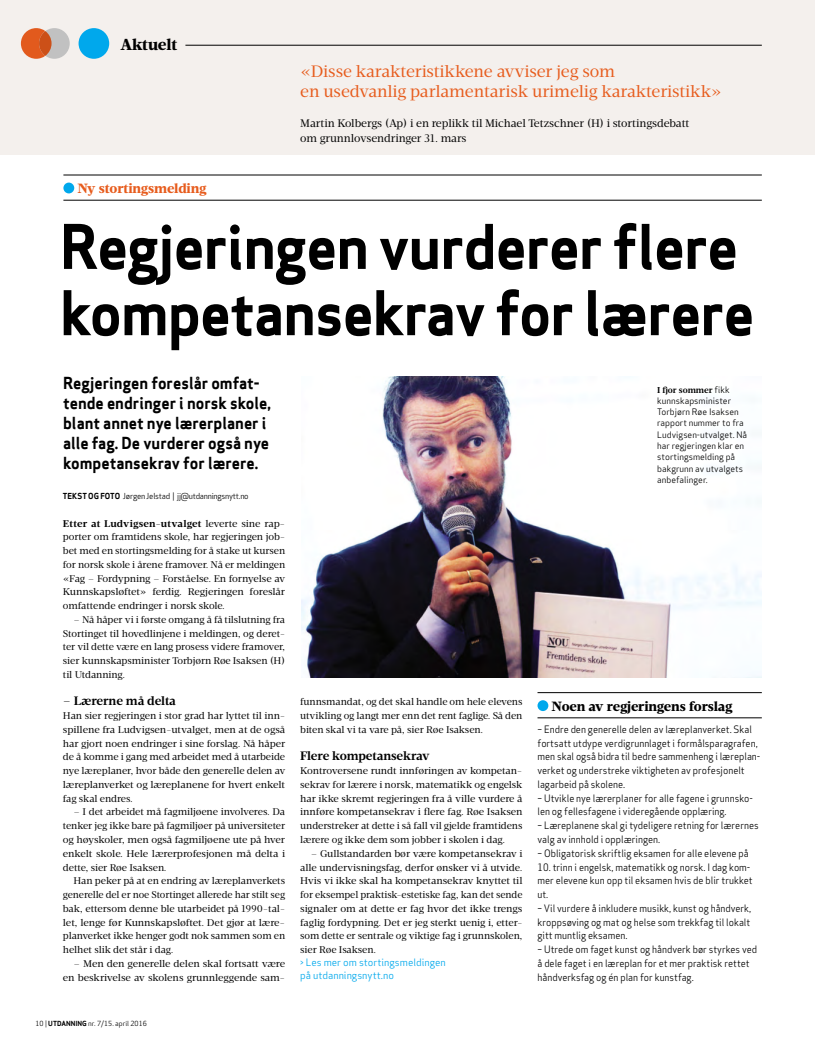
<style>
.page{position:relative;width:815px;height:1053px;background:#fff}
.page>*{position:absolute;margin:0;border:0;box-sizing:border-box;transform-origin:0 0}
.t1{font:700 60px/66.2px "Apex Sans";letter-spacing:-.02em;color:#000}
.t2{font:16.88px/20px "Velino Text";letter-spacing:-.01em;color:#e75c1d}
.t3{font:700 16.25px/20px "Apex Sans";color:#000;scale:.96 1}
.t4{font:900 16.25px "Velino Text";letter-spacing:-.01em;color:#000}
.t5{font:900 13.75px "Velino Text";letter-spacing:-.01em;color:#000}
.t6{font:900 13.75px "Velino Text";letter-spacing:-.01em;color:#e75c1d}
.t7{font:700 12.5px "Velino Text";letter-spacing:-.01em;color:#000}
.t8{font:11.25px/15px "Velino Text";letter-spacing:-.005em;color:#000}
.t9{font:10px/13.8px "Velino Text";letter-spacing:-.01em;color:#000;text-align:justify}
.t10{font:10px/13.8px "Apex Sans";color:#000;scale:.94 1}
.t11{font:10px/13.1px "Apex Sans";color:#00a8ec}
.t12{font:8.75px/11.2px "Apex Sans";color:#000}
.t13{font:700 8.75px "Velino Text";letter-spacing:-.01em;color:#000}
.t14{font:8.12px "Apex Sans";letter-spacing:-.03em;color:#000}
.t15{font:6.88px "Apex Sans";color:#000}
.s1{font-weight:700}
.s2{font-family:"Apex Sans";font-weight:400}
</style>
<div class="page">
<div style="left:0;top:0;width:815px;height:154px;background:#f4f0ed"></div>
<hr style="left:185px;top:45px;width:577px;height:1px;background:#000">
<hr style="left:63px;top:175px;width:699px;height:1px;background:#000">
<hr style="left:63px;top:200px;width:699px;height:1px;background:#000">
<div style="left:63px;top:182px;width:11px;height:11px;background:#00a8ec;border-radius:50%"></div>
<div style="left:39px;top:28px;width:31px;height:31px;background:#c1c1c1;border-radius:50%"></div>
<div style="left:79px;top:28px;width:30px;height:31px;background:#00a8ec;border-radius:50%"></div>
<svg style="left:21px;top:28px;width:24px;height:31px"></svg>
<svg style="left:39px;top:31px;width:13px;height:25px"></svg>
<hr style="left:537px;top:692px;width:225px;height:1px;background:#000">
<hr style="left:537px;top:717px;width:225px;height:1px;background:#000">
<div style="left:537px;top:700px;width:11px;height:11px;background:#00a8ec;border-radius:50%"></div>
<img style="left:301px;top:376px;width:461px;height:301px">
<h3 class="t4" style="left:120px;top:38px;width:58px">Aktuelt</h3>
<h2 class="t2" style="left:300px;top:63px;width:423px">«Disse karakteristikkene avviser jeg som<br>en usedvanlig parlamentarisk urimelig karakteristikk»</h2>
<p class="t8" style="left:300px;top:117px;width:391px">Martin Kolbergs (Ap) i en replikk til Michael Tetzschner (H) i stortingsdebatt om grunnlovsendringer 31. mars</p>
<h3 class="t6" style="left:77px;top:183px;width:131px">Ny stortingsmelding</h3>
<h1 class="t1" style="left:60px;top:218px;width:696px">Regjeringen vurderer flere kompetansekrav for lærere</h1>
<h3 class="t3" style="left:63px;top:374px;width:218px">Regjeringen foreslår omfat&shy;tende endringer i norsk skole, blant annet nye lærerplaner i alle fag. De vurderer også nye kompetansekrav for lærere.</h3>
<p class="t14" style="left:63px;top:492px;width:187px"><span class="s1">TEKST OG FOTO</span> Jørgen Jelstad | jj@utdanningsnytt.no</p>
<p class="t9" style="left:63px;top:517px;width:224px"><span class="s1">Etter at Ludvigsen-utvalget</span> leverte sine rap&shy;porter om framtidens skole, har regjeringen job&shy;bet med en stortingsmelding for å stake ut kursen for norsk skole i årene framover. Nå er meldingen «Fag – Fordypning – Forståelse. En fornyelse av Kunnskapsløftet» ferdig. Regjeringen foreslår omfattende endringer i norsk skole.</p>
<p class="t9" style="left:63px;top:613px;width:224px;text-indent:11px">– Nå håper vi i første omgang å få tilslutning fra Stortinget til hovedlinjene i meldingen, og deret&shy;ter vil dette være en lang prosess videre framover, sier kunnskapsminister Torbjørn Røe Isaksen (H) til Utdanning.</p>
<p class="t7" style="left:63px;top:696px;width:115px">– Lærerne må delta</p>
<p class="t9" style="left:63px;top:710px;width:224px">Han sier regjeringen i stor grad har lyttet til inn&shy;spillene fra Ludvigsen-utvalget, men at de også har gjort noen endringer i sine forslag. Nå håper de å komme i gang med arbeidet med å utarbeide nye læreplaner, hvor både den generelle delen av læreplanverket og læreplanene for hvert enkelt fag skal endres.</p>
<p class="t9" style="left:63px;top:806px;width:224px;text-indent:11px">– I det arbeidet må fagmiljøene involveres. Da tenker jeg ikke bare på fagmiljøer på universiteter og høyskoler, men også fagmiljøene ute på hver enkelt skole. Hele lærerprofesjonen må delta i dette, sier Røe Isaksen.</p>
<p class="t9" style="left:63px;top:875px;width:224px;text-indent:11px">Han peker på at en endring av læreplanverkets generelle del er noe Stortinget allerede har stilt seg bak, ettersom denne ble utarbeidet på 1990-tal&shy;let, lenge før Kunnskapsløftet. Det gjør at lære&shy;planverket ikke henger godt nok sammen som en helhet slik det står i dag.</p>
<p class="t9" style="left:63px;top:957px;width:224px;text-align:right">– Men den generelle delen skal fortsatt være en beskrivelse av skolens grunnleggende sam-</p>
<p class="t9" style="left:300px;top:696px;width:224px">funnsmandat, og det skal handle om hele elevens utvikling og langt mer enn det rent faglige. Så den biten skal vi ta vare på, sier Røe Isaksen.</p>
<p class="t7" style="left:300px;top:751px;width:131px">Flere kompetansekrav</p>
<p class="t9" style="left:300px;top:765px;width:224px">Kontroversene rundt innføringen av kompetan&shy;sekrav for lærere i norsk, matematikk og engelsk har ikke skremt regjeringen fra å ville vurdere å innføre kompetansekrav i flere fag. Røe Isaksen understreker at dette i så fall vil gjelde framtidens lærere og ikke dem som jobber i skolen i dag.</p>
<p class="t9" style="left:300px;top:847px;width:224px;text-indent:11px">– Gullstandarden bør være kompetansekrav i alle undervisningsfag, derfor ønsker vi å utvide.<br>Hvis vi ikke skal ha kompetansekrav knyttet til for eksempel praktisk-estetiske fag, kan det sende signaler om at dette er fag hvor det ikke trengs faglig fordypning. Det er jeg sterkt uenig i, etter&shy;som dette er sentrale og viktige fag i grunnskolen, sier Røe Isaksen.</p>
<p class="t11" style="left:300px;top:956px;width:147px">&gt; Les mer om stortingsmeldingen på utdanningsnytt.no</p>
<p class="t15" style="left:35px;top:1020px;width:113px">10 | <span class="s1">UTDANNING</span> nr. 7/15. april 2016</p>
<p class="t13" style="left:657px;top:386px;width:74px">I fjor sommer <span class="s2">fikk</span></p>
<p class="t12" style="left:657px;top:396px;width:91px">kunnskapsminister<br>Torbjørn Røe Isaksen rapport nummer to fra<br>Ludvigsen-utvalget. Nå har regjeringen klar en stortingsmelding på bakgrunn av utvalgets anbefalinger.</p>
<h3 class="t5" style="left:551px;top:700px;width:182px">Noen av regjeringens forslag</h3>
<p class="t10" style="left:537px;top:723px;width:239px">– Endre den generelle delen av læreplanverket. Skal fortsatt utdype verdigrunnlaget i formålsparagrafen, men skal også bidra til bedre sammenheng i læreplan&shy;verket og understreke viktigheten av profesjonelt lagarbeid på skolene.</p>
<p class="t10" style="left:537px;top:792px;width:231px">– Utvikle nye lærerplaner for alle fagene i grunnsko&shy;len og fellesfagene i videregående opplæring.</p>
<p class="t10" style="left:537px;top:819px;width:237px">– Læreplanene skal gi tydeligere retning for lærernes valg av innhold i opplæringen.</p>
<p class="t10" style="left:537px;top:847px;width:226px">– Obligatorisk skriftlig eksamen for alle elevene på</p>
<p class="t10" style="left:537px;top:860px;width:230px">10. trinn i engelsk, matematikk og norsk. I dag kom&shy;mer elevene kun opp til eksamen hvis de blir trukket ut.</p>
<p class="t10" style="left:537px;top:902px;width:229px;text-align:justify">– Vil vurdere å inkludere musikk, kunst og håndverk, kroppsøving og mat og helse som trekkfag til lokalt gitt muntlig eksamen.</p>
<p class="t10" style="left:537px;top:943px;width:235px">– Utrede om faget kunst og håndverk bør styrkes ved å dele faget i en læreplan for et mer praktisk rettet håndverksfag og én plan for kunstfag.</p>
</div>
